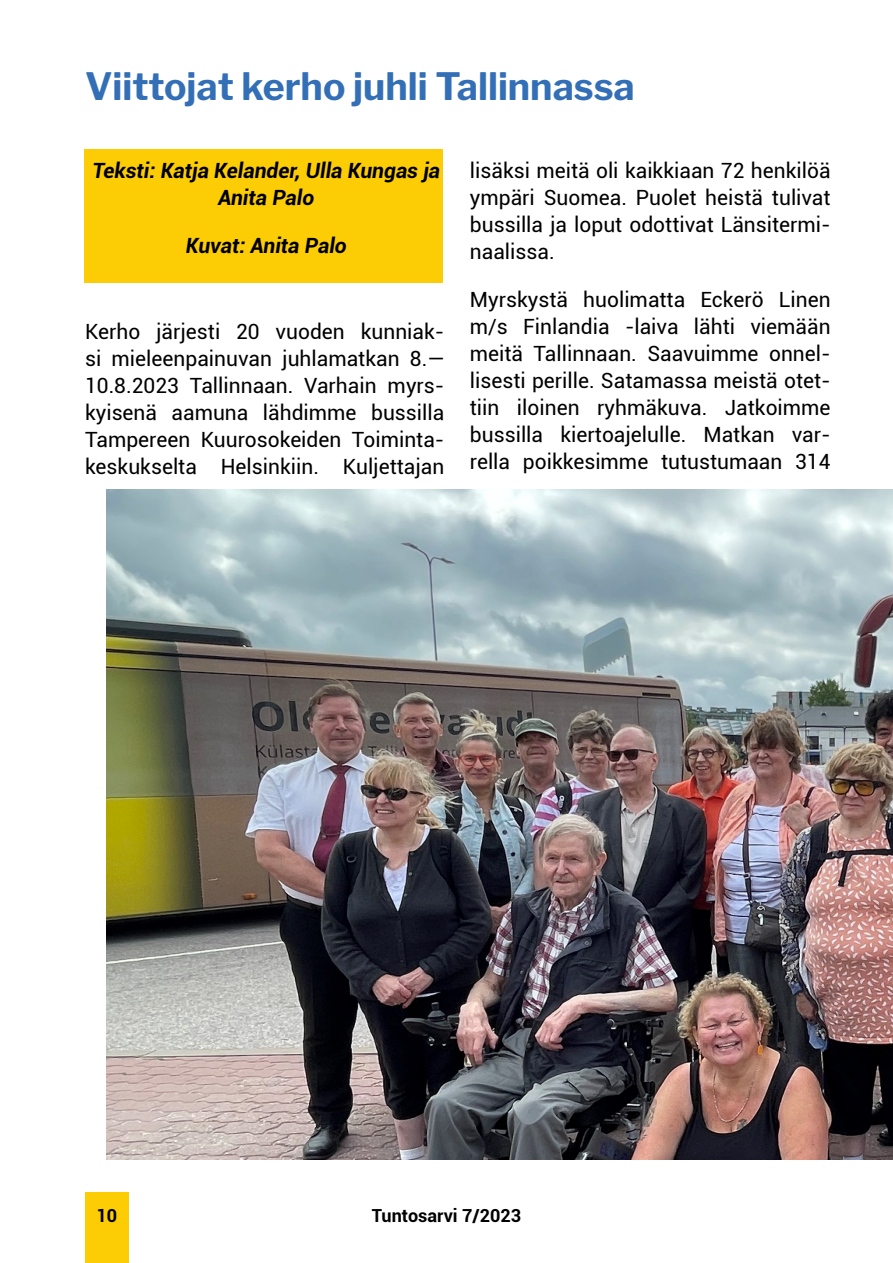
<style>
.page{position:relative;width:893px;height:1263px;background:#fff}
.page>*{position:absolute;margin:0;border:0;box-sizing:border-box;transform-origin:0 0}
.t1{font:700 37.5px "Libre Franklin";color:#336fb6}
.t2{font:21px/27px "Roboto";color:#000;text-align:justify}
.t3{font:italic 700 21px/27px "Roboto";color:#000;text-align:center}
.t4{font:700 18px "Roboto";color:#000}
</style>
<div class="page">
<div style="left:85px;top:1192px;width:44px;height:71px;background:#fccd05"></div>
<img style="left:107px;top:489px;width:786px;height:670px">
<div style="left:85px;top:150px;width:358px;height:133px;background:#fccd05"></div>
<h1 class="t1" style="left:85px;top:64px;width:551px">Viittojat kerho juhli Tallinnassa</h1>
<p class="t3" style="left:92px;top:156px;width:349px">Teksti: Katja Kelander, Ulla Kungas ja<br>Anita Palo</p>
<p class="t3" style="left:186px;top:231px;width:162px">Kuvat: Anita Palo</p>
<p class="t2" style="left:85px;top:317px;width:361px">Kerho järjesti 20 vuoden kunniak&shy;si mieleenpainuvan juhlamatkan 8.— 10.8.2023 Tallinnaan. Varhain myrs&shy;kyisenä aamuna lähdimme bussilla Tampereen Kuurosokeiden Toiminta&shy;keskukselta Helsinkiin. Kuljettajan</p>
<p class="t2" style="left:470px;top:156px;width:362px">lisäksi meitä oli kaikkiaan 72 henkilöä ympäri Suomea. Puolet heistä tulivat bussilla ja loput odottivat Länsitermi&shy;naalissa.</p>
<p class="t2" style="left:470px;top:285px;width:362px">Myrskystä huolimatta Eckerö Linen m/s Finlandia -laiva lähti viemään meitä Tallinnaan. Saavuimme onnel&shy;lisesti perille. Satamassa meistä otet&shy;tiin iloinen ryhmäkuva. Jatkoimme bussilla kiertoajelulle. Matkan var&shy;rella poikkesimme tutustumaan 314</p>
<p class="t4" style="left:97px;top:1203px;width:22px">10</p>
<p class="t4" style="left:372px;top:1203px;width:151px">Tuntosarvi 7/2023</p>
</div>
